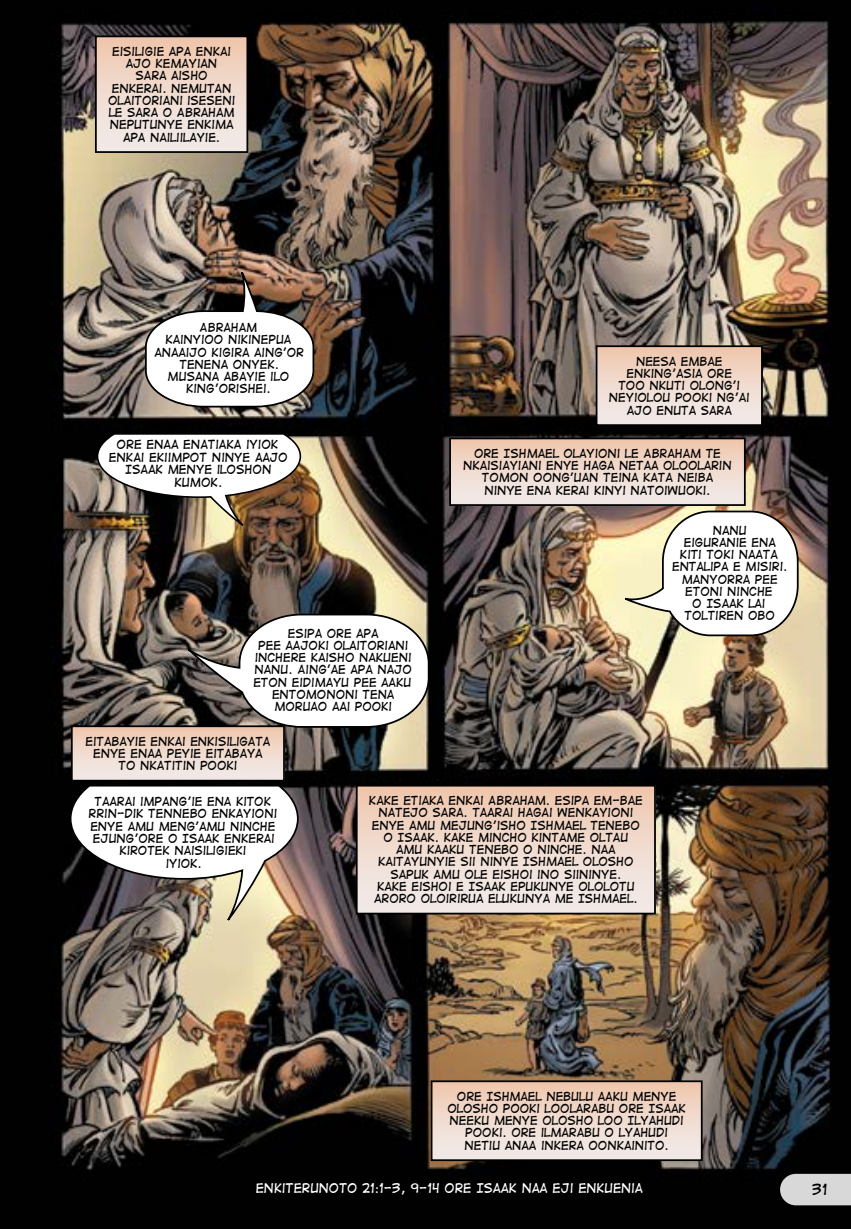
<style>
.page{position:relative;width:851px;height:1229px;background:#fff}
.page>*{position:absolute;margin:0;border:0;box-sizing:border-box;transform-origin:0 0}
.t1{font:14px "Digital Strip";color:#000}
.t2{font:12.25px "Digital Strip";color:#fff}
.t3{font:11.55px/12.4px "Digital Strip";color:#000;text-align:center}
.t4{font:11.38px/12.2px "Digital Strip";color:#000;text-align:center}
</style>
<div class="page">
<img style="left:0;top:0;width:850px;height:1228px">
<div style="left:96px;top:36px;width:151px;height:116px;background:linear-gradient(to bottom,#f0c8ae,#f1edee)"></div>
<div style="left:95px;top:35px;width:153px;height:118px;border:2px solid #000"></div>
<div style="left:596px;top:346px;width:166px;height:79px;background:linear-gradient(to bottom,#f0c8af,#f1edee)"></div>
<div style="left:595px;top:345px;width:167px;height:81px;border:2px solid #000"></div>
<div style="left:72px;top:726px;width:212px;height:54px;background:linear-gradient(to bottom,#f0c8ae,#f1ecec)"></div>
<div style="left:71px;top:725px;width:214px;height:56px;border:2px solid #000"></div>
<img style="left:96px;top:432px;width:206px;height:107px">
<div style="left:357px;top:785px;width:298px;height:128px;background:linear-gradient(to bottom,#f0c7ae,#f1edee)"></div>
<div style="left:356px;top:784px;width:300px;height:130px;border:2px solid #000"></div>
<div style="left:431px;top:1081px;width:270px;height:79px;background:linear-gradient(to bottom,#f0c8af,#f1edee)"></div>
<div style="left:430px;top:1080px;width:272px;height:81px;border:2px solid #000"></div>
<img style="left:144px;top:253px;width:171px;height:155px">
<svg style="left:170px;top:613px;width:260px;height:115px"></svg>
<img style="left:69px;top:784px;width:230px;height:157px">
<div style="left:450px;top:438px;width:294px;height:67px;background:linear-gradient(to bottom,#f0c8af,#f1eded)"></div>
<div style="left:449px;top:437px;width:296px;height:69px;border:2px solid #000"></div>
<svg style="left:609px;top:510px;width:190px;height:127px"></svg>
<svg style="left:780px;top:1173px;width:70px;height:32px;background:#c8c8c8"></svg>
<p class="t4" style="left:108px;top:45px;width:128px">EISILIGIE APA ENKAI<br>AJO KEMAYIAN<br>SARA AISHO<br>ENKERAI. NEMUTAN<br>OLAITORIANI ISESENI<br>LE SARA O ABRAHAM<br>NEPUTUNYE ENKIMA<br>APA NAILIILAYIE.</p>
<p class="t4" style="left:154px;top:321px;width:151px">ABRAHAM<br>KAINYIOO NIKINEPUA<br>ANAAIJO KIGIRA AING’OR<br>TENENA ONYEK.<br>MUSANA ABAYIE ILO<br>KING’ORISHEI.</p>
<p class="t3" style="left:109px;top:438px;width:180px">ORE ENAA ENATIAKA IYIOK<br>ENKAI EKIIMPOT NINYE AAJO<br>ISAAK MENYE ILOSHON<br>KUMOK.</p>
<p class="t4" style="left:253px;top:627px;width:160px">ESIPA ORE APA<br>PEE AAJOKI OLAITORIANI<br>INCHERE KAISHO NAKUENI<br>NANU. AING’AE APA NAJO<br>ETON EIDIMAYU PEE AAKU<br>ENTOMONONI TENA<br>MORUAO AAI POOKI</p>
<p class="t4" style="left:86px;top:735px;width:186px">EITABAYIE ENKAI ENKISILIGATA<br>ENYE ENAA PEYIE EITABAYA<br>TO NKATITIN POOKI</p>
<p class="t4" style="left:609px;top:355px;width:142px">NEESA EMBAE<br>ENKING’ASIA ORE<br>TOO NKUTI OLONG’I<br>NEYIOLOU POOKI NG’AI<br>AJO ENUTA SARA</p>
<p class="t4" style="left:463px;top:447px;width:270px">ORE ISHMAEL OLAYIONI LE ABRAHAM TE NKAISIAYIANI ENYE HAGA NETAA OLOOLARIN TOMON OONG’UAN TEINA KATA NEIBA NINYE ENA KERAI KINYI NATOIWUOKI.</p>
<p class="t4" style="left:672px;top:524px;width:117px">NANU<br>EIGURANIE ENA<br>KITI TOKI NAATA<br>ENTALIPA E MISIRI.<br>MANYORRA PEE<br>ETONI NINCHE<br>O ISAAK LAI<br>TOLTIREN OBO</p>
<p class="t4" style="left:89px;top:795px;width:190px">TAARAI IMPANG’IE ENA KITOK<br>RRIN-DIK TENNEBO ENKAYIONI<br>ENYE AMU MENG’AMU NINCHE<br>EJUNG’ORE O ISAAK ENKERAI<br>KIROTEK NAISILIGIEKI<br>IYIOK.</p>
<p class="t4" style="left:369px;top:794px;width:275px">KAKE ETIAKA ENKAI ABRAHAM. ESIPA EM-BAE NATEJO SARA. TAARAI HAGAI WENKAYIONI ENYE AMU MEJUNG’ISHO ISHMAEL TENEBO O ISAAK. KAKE MINCHO KINTAME OLTAU AMU KAAKU TENEBO O NINCHE. NAA KAITAYUNYIE SII NINYE ISHMAEL OLOSHO SAPUK AMU OLE EISHOI INO SIININYE.<br>KAKE EISHOI E ISAAK EPUKUNYE OLOLOTU ARORO OLOIRIRUA ELUKUNYA ME ISHMAEL.</p>
<p class="t4" style="left:447px;top:1090px;width:240px">ORE ISHMAEL NEBULU AAKU MENYE<br>OLOSHO POOKI LOOLARABU ORE ISAAK<br>NEEKU MENYE OLOSHO LOO ILYAHUDI<br>POOKI. ORE ILMARABU O LYAHUDI<br>NETIU ANAA INKERA OONKAINITO.</p>
<p class="t2" style="left:256px;top:1181px;width:388px">ENKITERUNOTO 21:1-3, 9-14 ORE ISAAK NAA EJI ENKUENIA</p>
<p class="t1" style="left:812px;top:1181px;width:17px">31</p>
</div>
